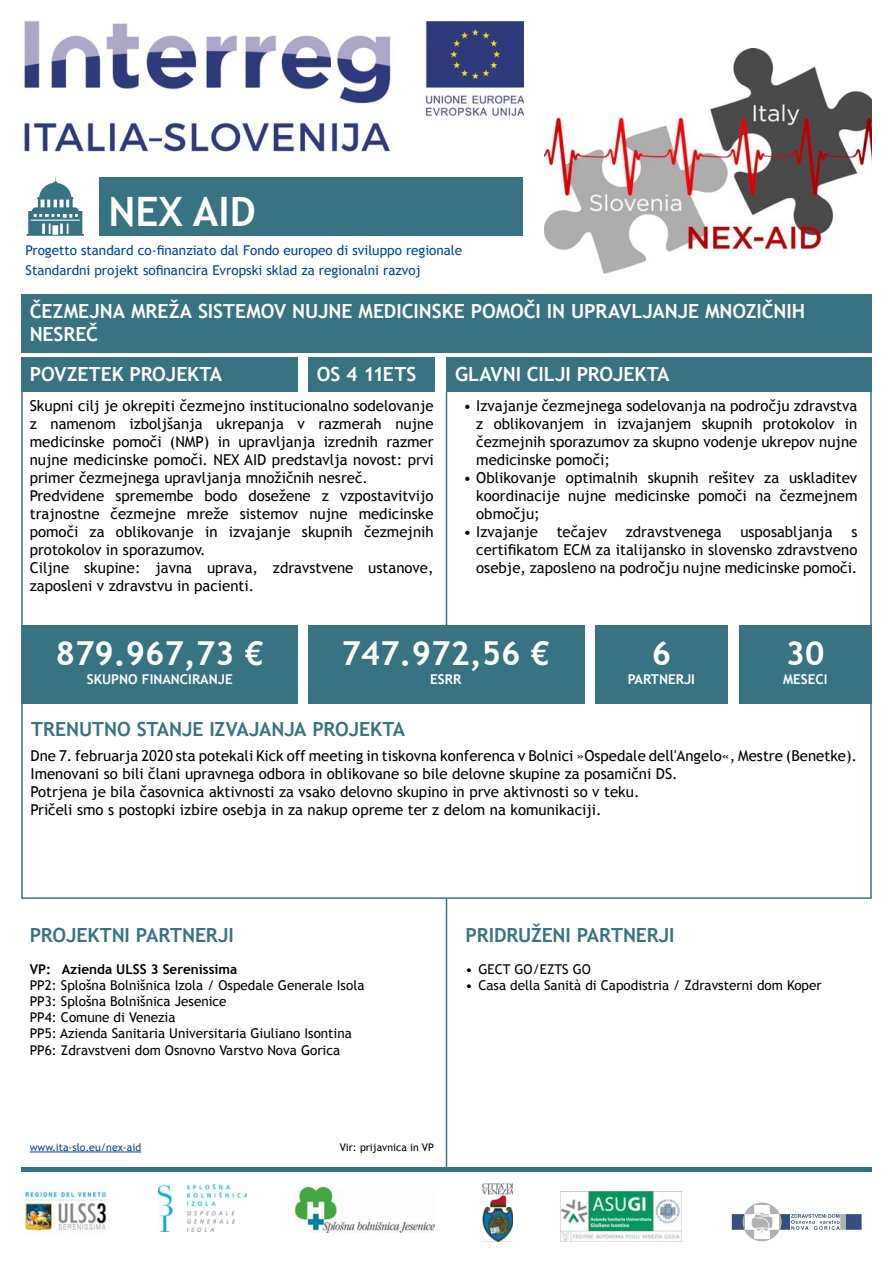
<style>
.page{position:relative;width:893px;height:1263px;background:#fff}
.page>*{position:absolute;margin:0;border:0;box-sizing:border-box;transform-origin:0 0}
.t1{font:700 40.5px "Trebuchet MS";color:#fff}
.t2{font:700 33px "Trebuchet MS";color:#fff}
.t3{font:700 19.5px/23.4px "Trebuchet MS";color:#fff}
.t4{font:700 19.5px "Trebuchet MS";color:#387383}
.t5{font:15px/18px "Trebuchet MS";color:#000;text-align:justify}
.t6{font:13.5px/16.2px "Trebuchet MS";color:#000}
.t7{font:13.5px/19.5px "Trebuchet MS";color:#004494}
.t8{font:700 13.5px "Trebuchet MS";color:#fff}
.t9{font:700 13.5px "Trebuchet MS";color:#000}
.t10{font:10.5px "Trebuchet MS";color:#004494}
.t11{font:10.5px "Trebuchet MS";color:#000}
</style>
<div class="page">
<svg style="left:27px;top:176px;width:57px;height:60px"></svg>
<hr style="left:21px;top:392px;width:2px;height:507px;background:#387383">
<hr style="left:446px;top:392px;width:1px;height:234px;background:#387383">
<hr style="left:870px;top:392px;width:2px;height:507px;background:#387383">
<div style="left:21px;top:626px;width:277px;height:78px;background:#387383"></div>
<div style="left:308px;top:626px;width:277px;height:78px;background:#387383"></div>
<div style="left:595px;top:626px;width:133px;height:78px;background:#387383"></div>
<div style="left:739px;top:626px;width:133px;height:78px;background:#387383"></div>
<hr style="left:22px;top:897px;width:849px;height:2px;background:#387383">
<div style="left:100px;top:177px;width:423px;height:59px;background:#387383"></div>
<img style="left:24px;top:21px;width:499px;height:133px">
<div style="left:21px;top:294px;width:851px;height:59px;background:#387383"></div>
<div style="left:21px;top:1167px;width:851px;height:5px;background:#387383"></div>
<hr style="left:446px;top:899px;width:1px;height:268px;background:#387383">
<div style="left:446px;top:357px;width:426px;height:35px;background:#387383"></div>
<div style="left:308px;top:357px;width:127px;height:35px;background:#387383"></div>
<div style="left:21px;top:357px;width:277px;height:35px;background:#387383"></div>
<hr style="left:30px;top:1151px;width:111px;height:1px;background:#004494">
<img style="left:544px;top:49px;width:328px;height:224px">
<img style="left:158px;top:1184px;width:89px;height:47px">
<img style="left:24px;top:1188px;width:83px;height:46px">
<img style="left:295px;top:1187px;width:139px;height:45px">
<img style="left:561px;top:1192px;width:120px;height:49px">
<svg style="left:732px;top:1202px;width:108px;height:39px"></svg>
<div style="left:840px;top:1214px;width:6px;height:16px;background:#b0b1b2"></div>
<div style="left:846px;top:1214px;width:16px;height:16px;background:#355080"></div>
<img style="left:482px;top:1184px;width:31px;height:57px">
<h1 class="t1" style="left:108px;top:188px;width:149px">NEX AID</h1>
<p class="t7" style="left:26px;top:241px;width:438px">Progetto standard co-finanziato dal Fondo europeo di sviluppo regionale<br>Standardni projekt sofinancira Evropski sklad za regionalni razvoj</p>
<h3 class="t3" style="left:30px;top:299px;width:777px">ČEZMEJNA MREŽA SISTEMOV NUJNE MEDICINSKE POMOČI IN UPRAVLJANJE MNOZIČNIH<br>NESREČ</h3>
<h3 class="t3" style="left:30px;top:362px;width:194px">POVZETEK PROJEKTA</h3>
<h3 class="t3" style="left:317px;top:362px;width:101px">OS 4 11ETS</h3>
<h3 class="t3" style="left:455px;top:362px;width:216px">GLAVNI CILJI PROJEKTA</h3>
<p class="t5" style="left:30px;top:396px;width:405px;text-align:left">Skupni cilj je okrepiti čezmejno institucionalno sodelovanje z namenom izboljšanja ukrepanja v razmerah nujne medicinske pomoči (NMP) in upravljanja izrednih razmer nujne medicinske pomoči. NEX AID predstavlja novost: prvi primer čezmejnega upravljanja množičnih nesreč.<br>Predvidene spremembe bodo dosežene z vzpostavitvijo trajnostne čezmejne mreže sistemov nujne medicinske pomoči za oblikovanje in izvajanje skupnih čezmejnih protokolov in sporazumov.<br>Ciljne skupine: javna uprava, zdravstvene ustanove, zaposleni v zdravstvu in pacienti.</p>
<p class="t5" style="left:476px;top:396px;width:383px;text-indent:-13px">• Izvajanje čezmejnega sodelovanja na področju zdravstva z oblikovanjem in izvajanjem skupnih protokolov in čezmejnih sporazumov za skupno vodenje ukrepov nujne medicinske pomoči;</p>
<p class="t5" style="left:476px;top:468px;width:383px;text-indent:-13px">• Oblikovanje optimalnih skupnih rešitev za uskladitev koordinacije nujne medicinske pomoči na čezmejnem območju;</p>
<p class="t5" style="left:476px;top:522px;width:383px;text-indent:-13px">• Izvajanje tečajev zdravstvenega usposabljanja s certifikatom ECM za italijansko in slovensko zdravstveno osebje, zaposleno na področju nujne medicinske pomoči.</p>
<h2 class="t2" style="left:56px;top:634px;width:210px">879.967,73 €</h2>
<p class="t8" style="left:87px;top:672px;width:147px">SKUPNO FINANCIRANJE</p>
<h2 class="t2" style="left:342px;top:634px;width:210px">747.972,56 €</h2>
<p class="t8" style="left:430px;top:672px;width:33px">ESRR</p>
<h3 class="t4" style="left:31px;top:718px;width:375px">TRENUTNO STANJE IZVAJANJA PROJEKTA</h3>
<h2 class="t2" style="left:652px;top:634px;width:21px">6</h2>
<p class="t8" style="left:628px;top:672px;width:69px">PARTNERJI</p>
<h2 class="t2" style="left:786px;top:634px;width:40px">30</h2>
<p class="t8" style="left:783px;top:672px;width:46px">MESECI</p>
<p class="t5" style="left:31px;top:746px;width:828px;text-align:left">Dne 7. februarja 2020 sta potekali Kick off meeting in tiskovna konferenca v Bolnici »Ospedale dell'Angelo«, Mestre (Benetke).<br>Imenovani so bili člani upravnega odbora in oblikovane so bile delovne skupine za posamični DS.<br>Potrjena je bila časovnica aktivnosti za vsako delovno skupino in prve aktivnosti so v teku.<br>Pričeli smo s postopki izbire osebja in za nakup opreme ter z delom na komunikaciji.</p>
<h3 class="t4" style="left:30px;top:923px;width:206px">PROJEKTNI PARTNERJI</h3>
<h3 class="t4" style="left:466px;top:923px;width:211px">PRIDRUŽENI PARTNERJI</h3>
<p class="t9" style="left:30px;top:961px;width:209px">VP: Azienda ULSS 3 Serenissima</p>
<p class="t6" style="left:30px;top:977px;width:336px">PP2: Splošna Bolnišnica Izola / Ospedale Generale Isola PP3: Splošna Bolnišnica Jesenice<br>PP4: Comune di Venezia<br>PP5: Azienda Sanitaria Universitaria Giuliano Isontina PP6: Zdravstveni dom Osnovno Varstvo Nova Gorica</p>
<p class="t6" style="left:466px;top:961px;width:127px">• GECT GO/EZTS GO</p>
<p class="t6" style="left:466px;top:977px;width:358px">• Casa della Sanità di Capodistria / Zdravsterni dom Koper</p>
<p class="t10" style="left:30px;top:1141px;width:113px">www.ita-slo.eu/nex-aid</p>
<p class="t11" style="left:340px;top:1141px;width:96px">Vir: prijavnica in VP</p>
</div>
